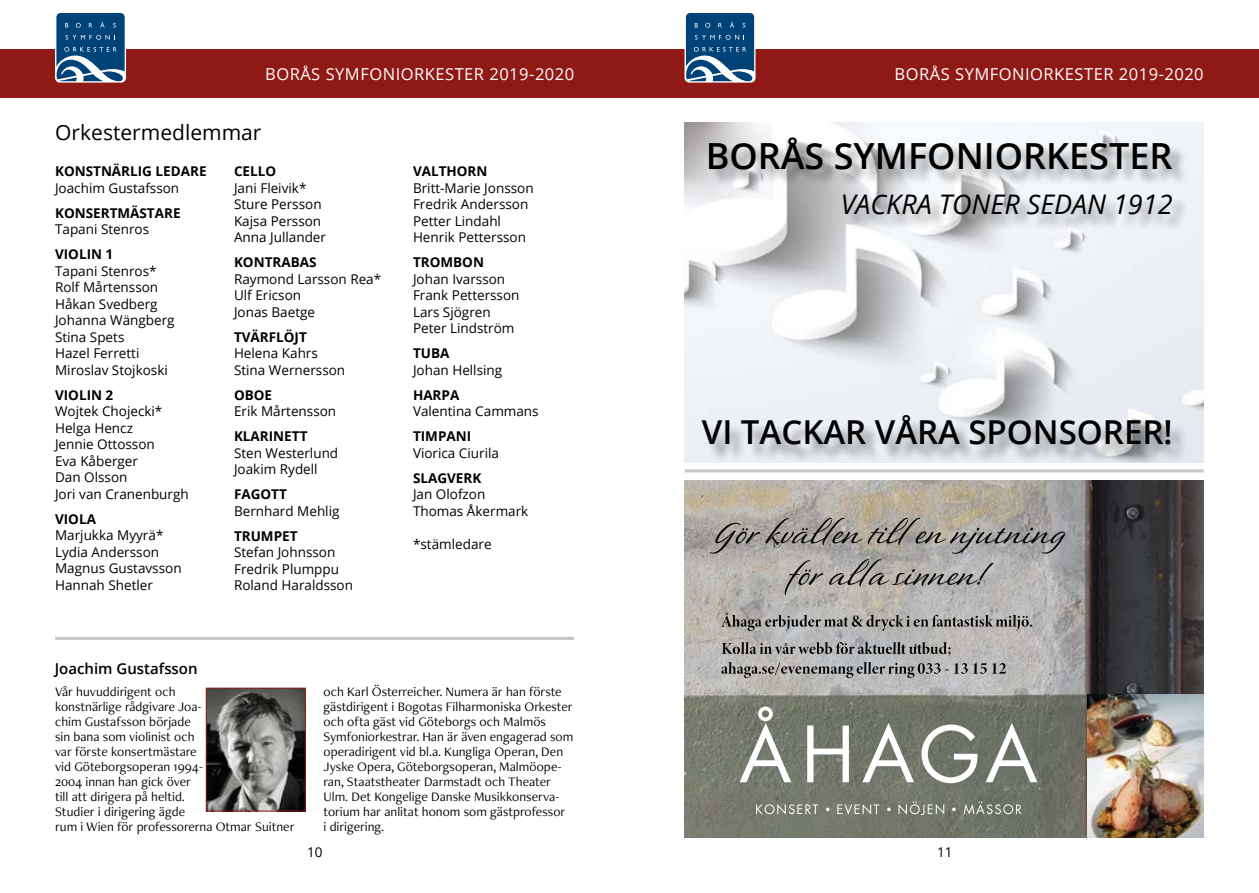
<style>
.page{position:relative;width:1259px;height:893px;background:#fff}
.page>*{position:absolute;margin:0;border:0;box-sizing:border-box;transform-origin:0 0}
.t1{font:600 36px "Open Sans";color:#000}
.t2{font:600 33px "Open Sans";color:#000}
.t3{font:italic 27px "Open Sans";color:#000}
.t4{font:21px "Open Sans";color:#000}
.t5{font:16.5px "Open Sans";letter-spacing:.03em;color:#fff}
.t6{font:600 15px "Open Sans";color:#000}
.t7{font:13.5px/16.5px "Open Sans";color:#000}
.t8{font:13.5px/15px "Freight Neo Pro";color:#000}
.t9{font:700 13.5px "Open Sans";color:#000}
</style>
<div class="page">
<div style="left:629px;top:49px;width:630px;height:49px;background:#8f1914"></div>
<svg style="left:684px;top:12px;width:71px;height:71px"></svg>
<svg style="left:686px;top:13px;width:68px;height:68px;background:#29618e"></svg>
<div style="left:0;top:49px;width:629px;height:49px;background:#8f1914"></div>
<svg style="left:55px;top:12px;width:71px;height:71px"></svg>
<svg style="left:56px;top:13px;width:69px;height:68px;background:#2b638f"></svg>
<img style="left:684px;top:122px;width:519px;height:340px">
<img style="left:208px;top:690px;width:95px;height:119px">
<div style="left:206px;top:688px;width:99px;height:123px;border:1px solid #8f1914"></div>
<hr style="left:55px;top:637px;width:519px;height:3px;background:#c6c6c6">
<hr style="left:685px;top:469px;width:518px;height:3px;background:#c6c6c6">
<div style="left:703px;top:138px;width:486px;height:324px;background:#000;opacity:.4"></div>
<img style="left:685px;top:480px;width:518px;height:358px">
<svg style="left:709px;top:518px;width:356px;height:78px;background:#a2a09c"></svg>
<svg style="left:721px;top:613px;width:311px;height:18px;background:#969593"></svg>
<svg style="left:722px;top:642px;width:228px;height:14px;background:#8a8a8a"></svg>
<svg style="left:721px;top:662px;width:285px;height:16px;background:#989897"></svg>
<img style="left:1087px;top:694px;width:116px;height:144px">
<svg style="left:739px;top:707px;width:298px;height:76px"></svg>
<svg style="left:756px;top:804px;width:62px;height:10px"></svg>
<svg style="left:837px;top:804px;width:42px;height:11px"></svg>
<svg style="left:898px;top:801px;width:46px;height:14px"></svg>
<svg style="left:963px;top:801px;width:58px;height:13px"></svg>
<p class="t5" style="left:265px;top:63px;width:311px">BORÅS SYMFONIORKESTER 2019-2020</p>
<p class="t5" style="left:894px;top:63px;width:311px">BORÅS SYMFONIORKESTER 2019-2020</p>
<h3 class="t4" style="left:55px;top:118px;width:208px">Orkestermedlemmar</h3>
<p class="t9" style="left:55px;top:162px;width:153px">KONSTNÄRLIG LEDARE</p>
<p class="t7" style="left:55px;top:179px;width:126px">Joachim Gustafsson</p>
<p class="t9" style="left:55px;top:203px;width:127px">KONSERTMÄSTARE</p>
<p class="t7" style="left:55px;top:221px;width:96px">Tapani Stenros</p>
<p class="t9" style="left:55px;top:245px;width:60px">VIOLIN 1</p>
<p class="t7" style="left:55px;top:262px;width:121px">Tapani Stenros*<br>Rolf Mårtensson<br>Håkan Svedberg<br>Johanna Wängberg<br>Stina Spets<br>Hazel Ferretti<br>Miroslav Stojkoski</p>
<p class="t9" style="left:55px;top:385px;width:60px">VIOLIN 2</p>
<p class="t7" style="left:55px;top:403px;width:135px">Wojtek Chojecki*<br>Helga Hencz<br>Jennie Ottosson<br>Eva Kåberger<br>Dan Olsson<br>Jori van Cranenburgh</p>
<p class="t9" style="left:55px;top:509px;width:42px">VIOLA</p>
<p class="t7" style="left:55px;top:527px;width:128px">Marjukka Myyrä*<br>Lydia Andersson<br>Magnus Gustavsson<br>Hannah Shetler</p>
<p class="t9" style="left:234px;top:162px;width:44px">CELLO</p>
<p class="t7" style="left:234px;top:179px;width:94px">Jani Fleivik*<br>Sture Persson<br>Kajsa Persson<br>Anna Jullander</p>
<p class="t9" style="left:234px;top:253px;width:84px">KONTRABAS</p>
<p class="t7" style="left:234px;top:270px;width:149px">Raymond Larsson Rea*<br>Ulf Ericson<br>Jonas Baetge</p>
<p class="t9" style="left:234px;top:327px;width:74px">TVÄRFLÖJT</p>
<p class="t7" style="left:234px;top:345px;width:113px">Helena Kahrs<br>Stina Wernersson</p>
<p class="t9" style="left:234px;top:385px;width:40px">OBOE</p>
<p class="t7" style="left:234px;top:403px;width:104px">Erik Mårtensson</p>
<p class="t9" style="left:234px;top:427px;width:75px">KLARINETT</p>
<p class="t7" style="left:234px;top:444px;width:106px">Sten Westerlund<br>Joakim Rydell</p>
<p class="t9" style="left:234px;top:485px;width:54px">FAGOTT</p>
<p class="t7" style="left:234px;top:502px;width:107px">Bernhard Mehlig</p>
<p class="t9" style="left:234px;top:526px;width:65px">TRUMPET</p>
<p class="t7" style="left:234px;top:544px;width:120px">Stefan Johnsson<br>Fredrik Plumppu<br>Roland Haraldsson</p>
<p class="t6" style="left:55px;top:658px;width:144px">Joachim Gustafsson</p>
<p class="t9" style="left:413px;top:162px;width:76px">VALTHORN</p>
<p class="t7" style="left:413px;top:179px;width:122px">Britt-Marie Jonsson<br>Fredrik Andersson<br>Petter Lindahl<br>Henrik Pettersson</p>
<p class="t9" style="left:413px;top:253px;width:72px">TROMBON</p>
<p class="t7" style="left:413px;top:270px;width:108px">Johan Ivarsson<br>Frank Pettersson<br>Lars Sjögren<br>Peter Lindström</p>
<p class="t9" style="left:413px;top:344px;width:38px">TUBA</p>
<p class="t7" style="left:413px;top:361px;width:91px">Johan Hellsing</p>
<p class="t9" style="left:413px;top:385px;width:48px">HARPA</p>
<p class="t7" style="left:413px;top:403px;width:127px">Valentina Cammans</p>
<p class="t9" style="left:413px;top:427px;width:60px">TIMPANI</p>
<p class="t7" style="left:413px;top:444px;width:88px">Viorica Ciurila</p>
<p class="t9" style="left:413px;top:468px;width:70px">SLAGVERK</p>
<p class="t7" style="left:413px;top:486px;width:117px">Jan Olofzon<br>Thomas Åkermark</p>
<p class="t7" style="left:413px;top:535px;width:80px">*stämledare</p>
<p class="t8" style="left:55px;top:683px;width:241px">Vår huvuddirigent och<br>konstnärlige rådgivare Joa-<br>chim Gustafsson började<br>sin bana som violinist och<br>var förste konsertmästare<br>vid Göteborgsoperan 1994-<br>2004 innan han gick över<br>till att dirigera på heltid.<br>Studier i dirigering ägde<br>rum i Wien för professorerna Otmar Suitner</p>
<p class="t8" style="left:323px;top:683px;width:251px">och Karl Österreicher. Numera är han förste gästdirigent i Bogotas Filharmoniska Orkester och ofta gäst vid Göteborgs och Malmös Symfoniorkestrar. Han är även engagerad som operadirigent vid bl.a. Kungliga Operan, Den Jyske Opera, Göteborgsoperan, Malmöope&shy;ran, Staatstheater Darmstadt och Theater Ulm. Det Kongelige Danske Musikkonserva&shy;torium har anlitat honom som gästprofessor<br>i dirigering.</p>
<h1 class="t1" style="left:705px;top:131px;width:468px">BORÅS SYMFONIORKESTER</h1>
<h3 class="t3" style="left:840px;top:185px;width:333px">VACKRA TONER SEDAN 1912</h3>
<h2 class="t2" style="left:702px;top:410px;width:472px">VI TACKAR VÅRA SPONSORER!</h2>
<p class="t7" style="left:307px;top:843px;width:17px">10</p>
<p class="t7" style="left:937px;top:843px;width:17px">11</p>
</div>
